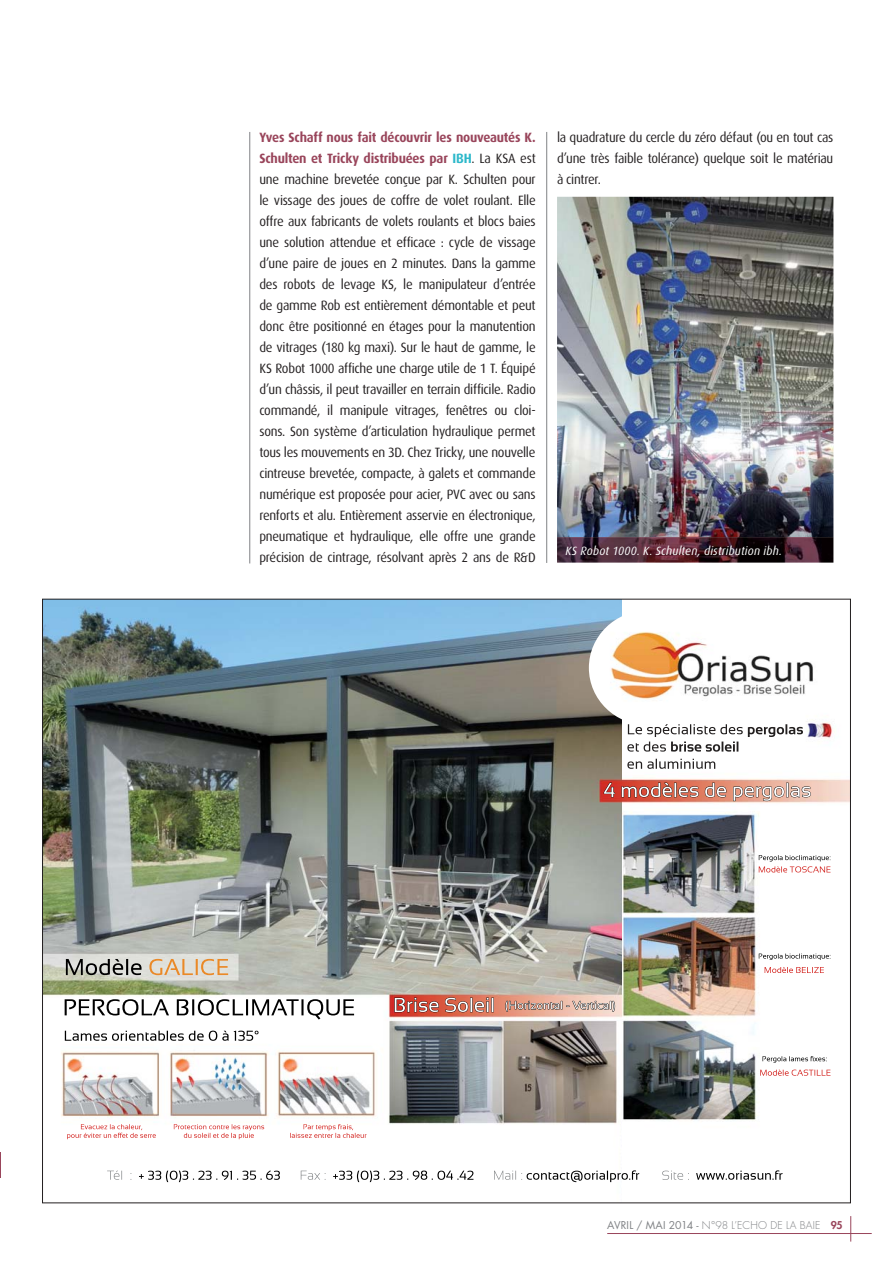
<style>
.page{position:relative;width:893px;height:1263px;background:#fff}
.page>*{position:absolute;margin:0;border:0;box-sizing:border-box;transform-origin:0 0}
.t1{font:13.5px/21px "Dax";letter-spacing:-.02em;color:#231f20;text-align:justify;scale:.95 1}
.t2{font:italic 12px "Dax";letter-spacing:.02em;color:#fff;scale:.95 1}
.t3{font:300 10.5px "Futura";letter-spacing:.015em;color:#808285}
.s1{font-weight:700;color:#99455b}
.s2{font-weight:700;color:#2cb8ca}
.s3{font-weight:400}
.s4{font-weight:800;color:#99455b}
</style>
<div class="page">
<img style="left:44px;top:601px;width:578px;height:582px">
<img style="left:622px;top:642px;width:227px;height:538px">
<img style="left:589px;top:611px;width:117px;height:114px;border-radius:50%">
<img style="left:65px;top:999px;width:289px;height:21px">
<img style="left:67px;top:1124px;width:75px;height:15px">
<img style="left:174px;top:1124px;width:66px;height:5px">
<img style="left:290px;top:1124px;width:63px;height:14px">
<img style="left:759px;top:866px;width:71px;height:7px">
<img style="left:764px;top:967px;width:60px;height:6px">
<img style="left:760px;top:1070px;width:70px;height:6px">
<img style="left:65px;top:1031px;width:119px;height:10px">
<img style="left:628px;top:724px;width:107px;height:13px">
<img style="left:66px;top:959px;width:162px;height:16px">
<img style="left:772px;top:783px;width:39px;height:18px">
<img style="left:604px;top:783px;width:168px;height:18px">
<img style="left:394px;top:997px;width:100px;height:15px">
<img style="left:395px;top:998px;width:98px;height:14px">
<img style="left:505px;top:1001px;width:110px;height:11px">
<img style="left:506px;top:1001px;width:109px;height:10px">
<img style="left:107px;top:1171px;width:140px;height:11px">
<img style="left:759px;top:855px;width:57px;height:6px">
<img style="left:759px;top:954px;width:57px;height:6px">
<img style="left:762px;top:1056px;width:59px;height:7px">
<img style="left:557px;top:197px;width:276px;height:340px">
<hr style="left:249px;top:132px;width:1px;height:431px;background:#808285">
<hr style="left:546px;top:132px;width:1px;height:431px;background:#808285">
<svg style="left:0;top:1152px;width:1px;height:26px"></svg>
<img style="left:557px;top:537px;width:276px;height:26px">
<svg style="left:850px;top:1216px;width:1px;height:26px"></svg>
<hr style="left:607px;top:1233px;width:265px;height:1px;background:#99455b">
<p class="t1" style="left:259px;top:128px;width:292px"><span class="s1">Yves Schaff nous fait découvrir les nouveautés K.<br>Schulten et Tricky distribuées par</span> <span class="s2">IBH</span>. La KSA est une machine brevetée conçue par K. Schulten pour le vissage des joues de coffre de volet roulant. Elle offre aux fabricants de volets roulants et blocs baies une solution attendue et efficace : cycle de vissage d’une paire de joues en 2 minutes. Dans la gamme des robots de levage KS, le manipulateur d’entrée de gamme Rob est entièrement démontable et peut donc être positionné en étages pour la manutention de vitrages (180 kg maxi). Sur le haut de gamme, le KS Robot 1000 affiche une charge utile de 1 T. Équipé d’un châssis, il peut travailler en terrain difficile. Radio commandé, il manipule vitrages, fenêtres ou cloi&shy;sons. Son système d’articulation hydraulique permet tous les mouvements en 3D. Chez Tricky, une nouvelle cintreuse brevetée, compacte, à galets et commande numérique est proposée pour acier, PVC avec ou sans renforts et alu. Entièrement asservie en électronique, pneumatique et hydraulique, elle offre une grande précision de cintrage, résolvant après 2 ans de R&amp;D</p>
<p class="t1" style="left:557px;top:128px;width:292px">la quadrature du cercle du zéro défaut (ou en tout cas d’une très faible tolérance) quelque soit le matériau à cintrer.</p>
<p class="t2" style="left:565px;top:545px;width:229px">KS Robot 1000. K. Schulten, distribution ibh.</p>
<p class="t3" style="left:607px;top:1220px;width:237px"><span class="s3">AVRIL / MAI 2014 -</span> N°98 L’ECHO DE LA BAIE <span class="s4">95</span></p>
</div>
